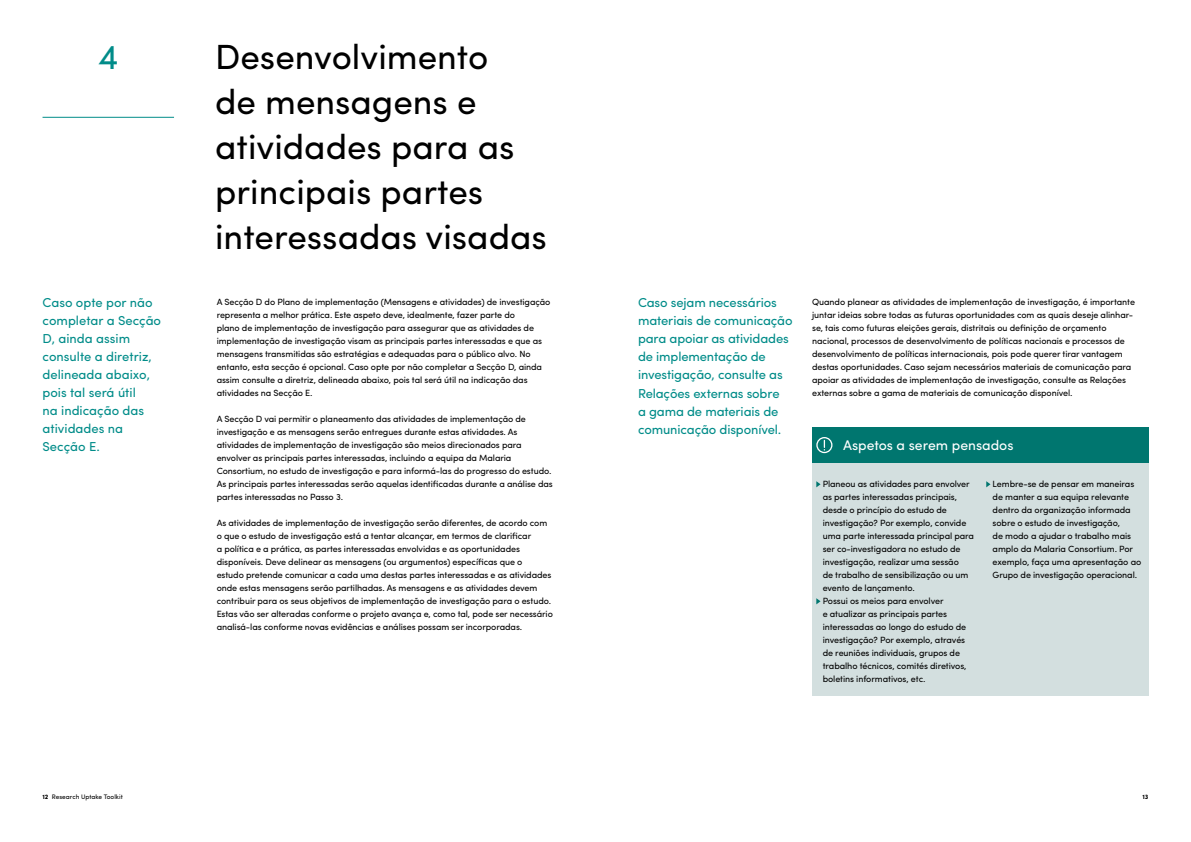
<style>
.page{position:relative;width:1191px;height:842px;background:#fff}
.page>*{position:absolute;margin:0;border:0;box-sizing:border-box;transform-origin:0 0}
.t1{font:35px/45px "Sofia Pro";color:#000}
.t2{font:35px "Sofia Pro";color:#008c89}
.t3{font:14px "Sofia Pro";color:#fff}
.t4{font:13px/18px "Sofia Pro";letter-spacing:-.01em;color:#008c89}
.t5{font:9px/13px "Sofia Pro";letter-spacing:-.01em;color:#000}
.t6{font:6.5px "Sofia Pro";color:#000}
.t7{font:700 6.5px "Sofia Pro";color:#000}
.s1{font-weight:700}
</style>
<div class="page">
<hr style="left:43px;top:117px;width:131px;height:1px;background:#008c89">
<div style="left:812px;top:459px;width:336px;height:236px;background:#d3dfdf"></div>
<div style="left:812px;top:427px;width:336px;height:36px;background:#00766f"></div>
<svg style="left:816px;top:481px;width:4px;height:6px"></svg>
<svg style="left:816px;top:598px;width:4px;height:6px"></svg>
<svg style="left:986px;top:481px;width:4px;height:6px"></svg>
<div style="left:816px;top:437px;width:16px;height:16px;border:1px solid #fff;border-radius:50%"></div>
<svg style="left:823px;top:440px;width:2px;height:10px"></svg>
<h1 class="t2" style="left:98px;top:31px;width:22px">4</h1>
<h1 class="t1" style="left:215px;top:32px;width:333px">Desenvolvimento<br>de mensagens e atividades para as principais partes interessadas visadas</h1>
<h3 class="t4" style="left:43px;top:293px;width:120px">Caso opte por não completar a Secção<br>D, ainda assim consulte a diretriz, delineada abaixo, pois tal será útil<br>na indicação das atividades na<br>Secção E.</h3>
<h3 class="t4" style="left:638px;top:293px;width:156px">Caso sejam necessários materiais de comunicação para apoiar as atividades de implementação de investigação, consulte as<br>Relações externas sobre<br>a gama de materiais de comunicação disponível.</h3>
<p class="t5" style="left:217px;top:295px;width:335px">A Secção D do Plano de implementação (Mensagens e atividades) de investigação representa a melhor prática. Este aspeto deve, idealmente, fazer parte do<br>plano de implementação de investigação para assegurar que as atividades de implementação de investigação visam as principais partes interessadas e que as mensagens transmitidas são estratégias e adequadas para o público alvo. No entanto, esta secção é opcional. Caso opte por não completar a Secção D, ainda assim consulte a diretriz, delineada abaixo, pois tal será útil na indicação das atividades na Secção E.</p>
<p class="t5" style="left:217px;top:412px;width:338px">A Secção D vai permitir o planeamento das atividades de implementação de investigação e as mensagens serão entregues durante estas atividades. As atividades de implementação de investigação são meios direcionados para envolver as principais partes interessadas, incluindo a equipa da Malaria Consortium, no estudo de investigação e para informá-las do progresso do estudo.<br>As principais partes interessadas serão aquelas identificadas durante a análise das partes interessadas no Passo 3.</p>
<p class="t5" style="left:217px;top:516px;width:338px">As atividades de implementação de investigação serão diferentes, de acordo com o que o estudo de investigação está a tentar alcançar, em termos de clarificar<br>a política e a prática, as partes interessadas envolvidas e as oportunidades disponíveis. Deve delinear as mensagens (ou argumentos) específicas que o<br>estudo pretende comunicar a cada uma destas partes interessadas e as atividades onde estas mensagens serão partilhadas. As mensagens e as atividades devem contribuir para os seus objetivos de implementação de investigação para o estudo.<br>Estas vão ser alteradas conforme o projeto avança e, como tal, pode ser necessário analisá-las conforme novas evidências e análises possam ser incorporadas.</p>
<p class="t5" style="left:812px;top:295px;width:324px">Quando planear as atividades de implementação de investigação, é importante juntar ideias sobre todas as futuras oportunidades com as quais deseje alinhar&shy;se, tais como futuras eleições gerais, distritais ou definição de orçamento nacional, processos de desenvolvimento de políticas nacionais e processos de desenvolvimento de políticas internacionais, pois pode querer tirar vantagem destas oportunidades. Caso sejam necessários materiais de comunicação para apoiar as atividades de implementação de investigação, consulte as Relações externas sobre a gama de materiais de comunicação disponível.</p>
<h2 class="t3" style="left:843px;top:435px;width:172px">Aspetos a serem pensados</h2>
<p class="t5" style="left:822px;top:477px;width:153px">Planeou as atividades para envolver as partes interessadas principais, desde o princípio do estudo de investigação? Por exemplo, convide uma parte interessada principal para ser co-investigadora no estudo de investigação, realizar uma sessão<br>de trabalho de sensibilização ou um evento de lançamento.<br>Possui os meios para envolver<br>e atualizar as principais partes interessadas ao longo do estudo de investigação? Por exemplo, através de reuniões individuais, grupos de trabalho técnicos, comités diretivos, boletins informativos, etc.</p>
<p class="t5" style="left:992px;top:477px;width:150px">Lembre-se de pensar em maneiras de manter a sua equipa relevante dentro da organização informada sobre o estudo de investigação,<br>de modo a ajudar o trabalho mais amplo da Malaria Consortium. Por exemplo, faça uma apresentação ao<br>Grupo de investigação operacional.</p>
<p class="t6" style="left:43px;top:792px;width:82px"><span class="s1">12</span> Research Uptake Toolkit</p>
<p class="t7" style="left:1142px;top:792px;width:8px">13</p>
</div>
